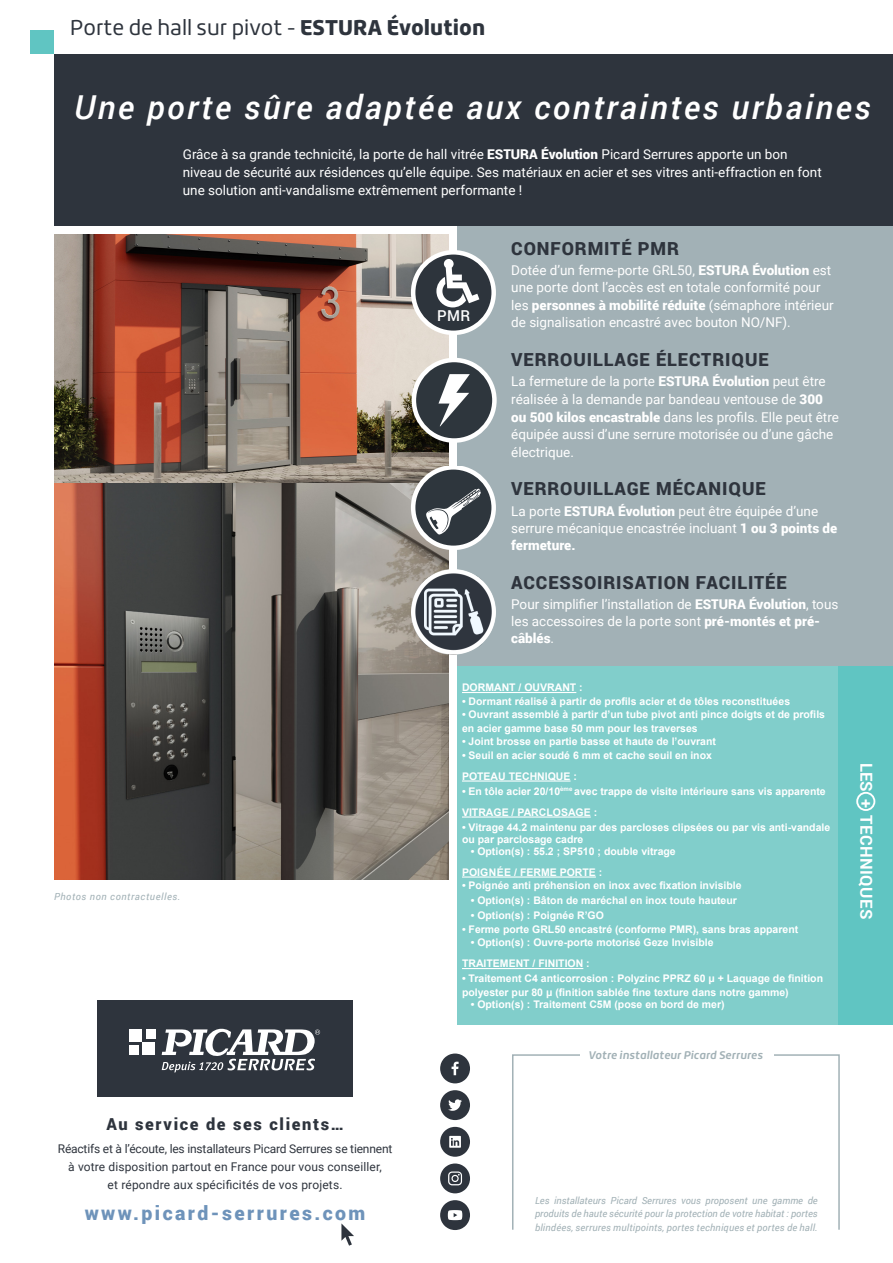
<style>
.page{position:relative;width:893px;height:1263px;background:#fff}
.page>*{position:absolute;margin:0;border:0;box-sizing:border-box;transform-origin:0 0}
.t1{font:italic 500 33px "Roboto";letter-spacing:.075em;color:#fff}
.t2{font:21px "Roihu";color:#2e343d}
.t3{font:900 19.5px "Roboto";letter-spacing:.125em;color:#6e93ba}
.t4{font:900 18px "Roboto";letter-spacing:.05em;color:#2e343d}
.t5{font:900 16.5px "Roboto";letter-spacing:.1em;color:#2e343d}
.t6{font:700 16.5px "Roboto";letter-spacing:.025em;color:#fff}
.t7{font:500 15px "Roboto";color:#fff}
.t8{font:13.5px/17.7px "Roboto";color:#fff}
.t9{font:12px/18px "Roboto";letter-spacing:.01em;color:#2e343d;text-align:center}
.t10{font:italic 700 10.8px "Roihu";letter-spacing:.005em;color:#a2b1b6}
.t11{font:700 10.5px/13.5px "Arial";color:#fff}
.t12{font:italic 9.75px/13.2px "Roboto";letter-spacing:.02em;color:#a2b1b6;text-align:justify}
.t13{font:italic 9.75px "Roboto";letter-spacing:.06em;color:#a2b1b6}
.s1{font-weight:900}
</style>
<div class="page">
<div style="left:54px;top:54px;width:839px;height:172px;background:#2e343d"></div>
<div style="left:512px;top:1054px;width:328px;height:176px;border:2px solid #a2b1b6"></div>
<div style="left:580px;top:1037px;width:193px;height:63px;background:#fff"></div>
<div style="left:30px;top:30px;width:24px;height:24px;background:#60c5c2"></div>
<svg style="left:341px;top:1223px;width:13px;height:23px"></svg>
<div style="left:97px;top:1001px;width:256px;height:96px;background:#2e343d"></div>
<div style="left:130px;top:1029px;width:12px;height:13px;background:#fff"></div>
<div style="left:146px;top:1029px;width:9px;height:10px;background:#fff"></div>
<div style="left:130px;top:1046px;width:9px;height:9px;background:#fff"></div>
<div style="left:142px;top:1042px;width:13px;height:13px;background:#fff"></div>
<svg style="left:162px;top:1028px;width:158px;height:44px"></svg>
<svg style="left:440px;top:1053px;width:30px;height:30px"></svg>
<svg style="left:440px;top:1090px;width:30px;height:30px"></svg>
<svg style="left:440px;top:1127px;width:30px;height:30px"></svg>
<svg style="left:440px;top:1163px;width:30px;height:30px"></svg>
<svg style="left:440px;top:1200px;width:30px;height:30px"></svg>
<img style="left:54px;top:235px;width:395px;height:644px">
<div style="left:458px;top:226px;width:435px;height:552px;background:#a2b1b6"></div>
<svg style="left:413px;top:252px;width:81px;height:81px;background:#494f56"></svg>
<div style="left:411px;top:250px;width:85px;height:85px;border:4px solid #fff;border-radius:50%"></div>
<svg style="left:436px;top:259px;width:43px;height:48px"></svg>
<div style="left:414px;top:360px;width:80px;height:80px;background:#2e363d;border-radius:50%"></div>
<div style="left:412px;top:358px;width:85px;height:85px;border:4px solid #fff;border-radius:50%"></div>
<svg style="left:438px;top:374px;width:32px;height:52px"></svg>
<svg style="left:411px;top:466px;width:85px;height:84px"></svg>
<div style="left:458px;top:666px;width:382px;height:358px;background:#81cecb"></div>
<div style="left:839px;top:666px;width:54px;height:358px;background:#60c5c2"></div>
<div style="left:856px;top:792px;width:19px;height:19px;border:2px solid #fff;border-radius:50%"></div>
<hr style="left:462px;top:692px;width:114px;height:1px;background:#fff">
<hr style="left:462px;top:780px;width:108px;height:1px;background:#fff">
<hr style="left:462px;top:816px;width:129px;height:1px;background:#fff">
<hr style="left:462px;top:876px;width:134px;height:1px;background:#fff">
<hr style="left:462px;top:968px;width:121px;height:1px;background:#fff">
<img style="left:411px;top:569px;width:85px;height:86px">
<p class="t2" style="left:70px;top:16px;width:417px">Porte de hall sur pivot - <span class="s1">ESTURA Évolution</span></p>
<p class="t1" style="left:74px;top:84px;width:798px">Une porte sûre adaptée aux contraintes urbaines</p>
<p class="t8" style="left:183px;top:145px;width:640px">Grâce à sa grande technicité, la porte de hall vitrée <span class="s1">ESTURA Évolution</span> Picard Serrures apporte un bon niveau de sécurité aux résidences qu’elle équipe. Ses matériaux en acier et ses vitres anti-effraction en font une solution anti-vandalisme extrêmement performante !</p>
<p class="t13" style="left:54px;top:890px;width:128px">Photos non contractuelles.</p>
<h3 class="t5" style="left:106px;top:1113px;width:239px">Au service de ses clients…</h3>
<p class="t9" style="left:58px;top:1139px;width:336px">Réactifs et à l’écoute, les installateurs Picard Serrures se tiennent à votre disposition partout en France pour vous conseiller,<br>et répondre aux spécificités de vos projets.</p>
<h3 class="t3" style="left:85px;top:1199px;width:282px">www.picard-serrures.com</h3>
<p class="t7" style="left:437px;top:305px;width:35px">PMR</p>
<p class="t4" style="left:511px;top:235px;width:169px">CONFORMITÉ PMR</p>
<p class="t8" style="left:511px;top:261px;width:324px">Dotée d’un ferme-porte GRL50, <span class="s1">ESTURA Évolution</span> est une porte dont l’accès est en totale conformité pour les <span class="s1">personnes à mobilité réduite</span> (sémaphore intérieur de signalisation encastré avec bouton NO/NF).</p>
<p class="t4" style="left:511px;top:347px;width:259px">VERROUILLAGE ÉLECTRIQUE</p>
<p class="t8" style="left:511px;top:372px;width:329px">La fermeture de la porte <span class="s1">ESTURA Évolution</span> peut être réalisée à la demande par bandeau ventouse de <span class="s1">300 ou 500 kilos encastrable</span> dans les profils. Elle peut être équipée aussi d’une serrure motorisée ou d’une gâche électrique.</p>
<p class="t4" style="left:511px;top:476px;width:256px">VERROUILLAGE MÉCANIQUE</p>
<p class="t8" style="left:511px;top:502px;width:328px;line-height:17.2px">La porte <span class="s1">ESTURA Évolution</span> peut être équipée d’une serrure mécanique encastrée incluant <span class="s1">1 ou 3 points de fermeture.</span></p>
<p class="t4" style="left:511px;top:570px;width:277px">ACCESSOIRISATION FACILITÉE</p>
<p class="t8" style="left:511px;top:595px;width:329px;line-height:17.2px">Pour simplifier l’installation de <span class="s1">ESTURA Évolution</span>, tous les accessoires de la porte sont <span class="s1">pré-montés et pré&shy;câblés</span>.</p>
<p class="t11" style="left:462px;top:681px;width:122px">DORMANT / OUVRANT :</p>
<p class="t11" style="left:462px;top:694px;width:330px">• Dormant réalisé à partir de profils acier et de tôles reconstituées</p>
<p class="t11" style="left:462px;top:708px;width:365px">• Ouvrant assemblé à partir d’un tube pivot anti pince doigts et de profils en acier gamme base 50 mm pour les traverses</p>
<p class="t11" style="left:462px;top:735px;width:256px">• Joint brosse en partie basse et haute de l’ouvrant</p>
<p class="t11" style="left:462px;top:748px;width:251px">• Seuil en acier soudé 6 mm et cache seuil en inox</p>
<p class="t11" style="left:462px;top:769px;width:116px">POTEAU TECHNIQUE :</p>
<p class="t11" style="left:462px;top:784px;width:365px">• En tôle acier 20/10<sup>ème</sup> avec trappe de visite intérieure sans vis apparente</p>
<p class="t11" style="left:462px;top:805px;width:137px">VITRAGE / PARCLOSAGE :</p>
<p class="t11" style="left:462px;top:821px;width:370px;line-height:12px">• Vitrage 44.2 maintenu par des parcloses clipsées ou par vis anti-vandale ou par parclosage cadre</p>
<p class="t11" style="left:471px;top:844px;width:206px">• Option(s) : 55.2 ; SP510 ; double vitrage</p>
<p class="t11" style="left:462px;top:865px;width:142px">POIGNÉE / FERME PORTE :</p>
<p class="t11" style="left:462px;top:879px;width:281px">• Poignée anti préhension en inox avec fixation invisible</p>
<p class="t11" style="left:471px;top:894px;width:268px">• Option(s) : Bâton de maréchal en inox toute hauteur</p>
<p class="t11" style="left:471px;top:909px;width:135px">• Option(s) : Poignée R’GO</p>
<p class="t11" style="left:462px;top:922px;width:338px">• Ferme porte GRL50 encastré (conforme PMR), sans bras apparent</p>
<p class="t11" style="left:471px;top:936px;width:244px">• Option(s) : Ouvre-porte motorisé Geze Invisible</p>
<p class="t11" style="left:462px;top:957px;width:129px">TRAITEMENT / FINITION :</p>
<p class="t11" style="left:462px;top:972px;width:363px">• Traitement C4 anticorrosion : Polyzinc PPRZ 60 μ + Laquage de finition polyester pur 80 μ (finition sablée fine texture dans notre gamme)</p>
<p class="t11" style="left:471px;top:997px;width:255px">• Option(s) : Traitement C5M (pose en bord de mer)</p>
<p class="t10" style="left:588px;top:1049px;width:176px">Votre installateur Picard Serrures</p>
<p class="t6" style="left:878px;top:763px;width:158px;rotate:90deg">LES + TECHNIQUES</p>
<p class="t12" style="left:535px;top:1194px;width:284px">Les installateurs Picard Serrures vous proposent une gamme de produits de haute sécurité pour la protection de votre habitat : portes blindées, serrures multipoints, portes techniques et portes de hall.</p>
</div>
